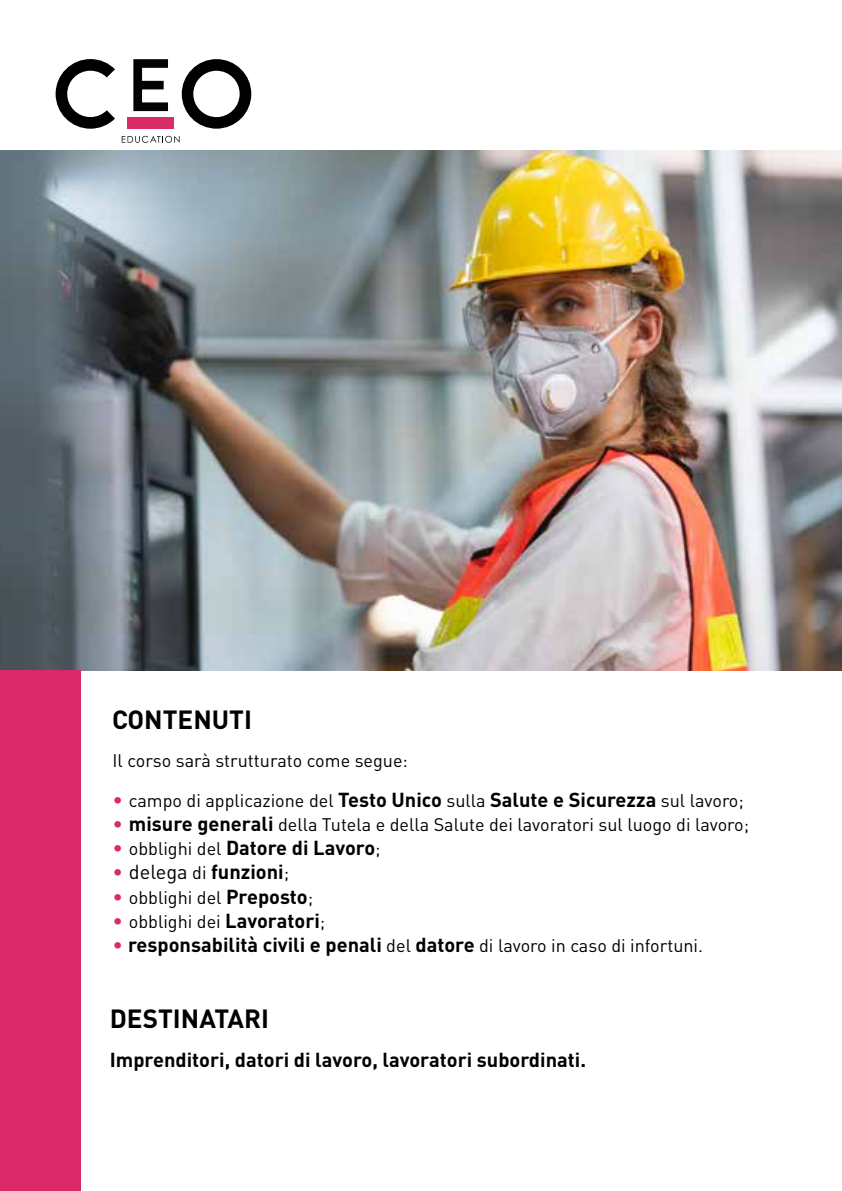
<style>
.page{position:relative;width:842px;height:1191px;background:#fff}
.page>*{position:absolute;margin:0;border:0;box-sizing:border-box;transform-origin:0 0}
.t1{font:700 26px "DIN Pro";color:#000}
.t2{font:700 20px "DIN Pro";color:#000}
.t3{font:18px "DIN Pro";color:#000}
.s1{font-size:20px;color:#da2968}
.s2{font-weight:700;font-size:20px}
.s3{font-weight:400;color:#da2968}
.s4{font-weight:400;font-size:18px}
.s5{font-weight:400}
</style>
<div class="page">
<img style="left:0;top:150px;width:842px;height:520px">
<div style="left:1px;top:670px;width:80px;height:520px;background:#da2968"></div>
<hr style="left:58px;top:1101px;width:4px;height:90px;background:#da2968">
<svg style="left:182px;top:59px;width:69px;height:70px"></svg>
<svg style="left:122px;top:136px;width:58px;height:7px"></svg>
<svg style="left:56px;top:59px;width:59px;height:70px"></svg>
<div style="left:128px;top:117px;width:46px;height:12px;background:#da2968"></div>
<svg style="left:133px;top:59px;width:35px;height:52px"></svg>
<h1 class="t1" style="left:112px;top:702px;width:141px">CONTENUTI</h1>
<p class="t3" style="left:112px;top:748px;width:297px">Il corso sarà strutturato come segue:</p>
<p class="t3" style="left:112px;top:788px;width:633px"><span class="s1">•</span> campo di applicazione del <span class="s2">Testo Unico</span> sulla <span class="s2">Salute e Sicurezza</span> sul lavoro;</p>
<p class="t3" style="left:112px;top:812px;width:638px"><span class="s1">•</span> <span class="s2">misure generali</span> della Tutela e della Salute dei lavoratori sul luogo di lavoro;</p>
<p class="t2" style="left:112px;top:834px;width:270px"><span class="s3">•</span> <span class="s4">obblighi del</span> Datore di Lavoro<span class="s4">;</span></p>
<p class="t2" style="left:112px;top:858px;width:178px"><span class="s3">•</span> <span class="s5">delega</span> <span class="s4">di</span> funzioni<span class="s4">;</span></p>
<p class="t3" style="left:112px;top:884px;width:202px"><span class="s1">•</span> obblighi del <span class="s2">Preposto</span>;</p>
<p class="t3" style="left:112px;top:908px;width:214px"><span class="s1">•</span> obblighi dei <span class="s2">Lavoratori</span>;</p>
<p class="t2" style="left:112px;top:930px;width:592px"><span class="s3">•</span> responsabilità civili e penali <span class="s4">del</span> datore <span class="s4">di lavoro in caso di infortuni.</span></p>
<h1 class="t1" style="left:110px;top:1000px;width:161px">DESTINATARI</h1>
<p class="t2" style="left:110px;top:1046px;width:478px">Imprenditori, datori di lavoro, lavoratori subordinati.</p>
</div>
